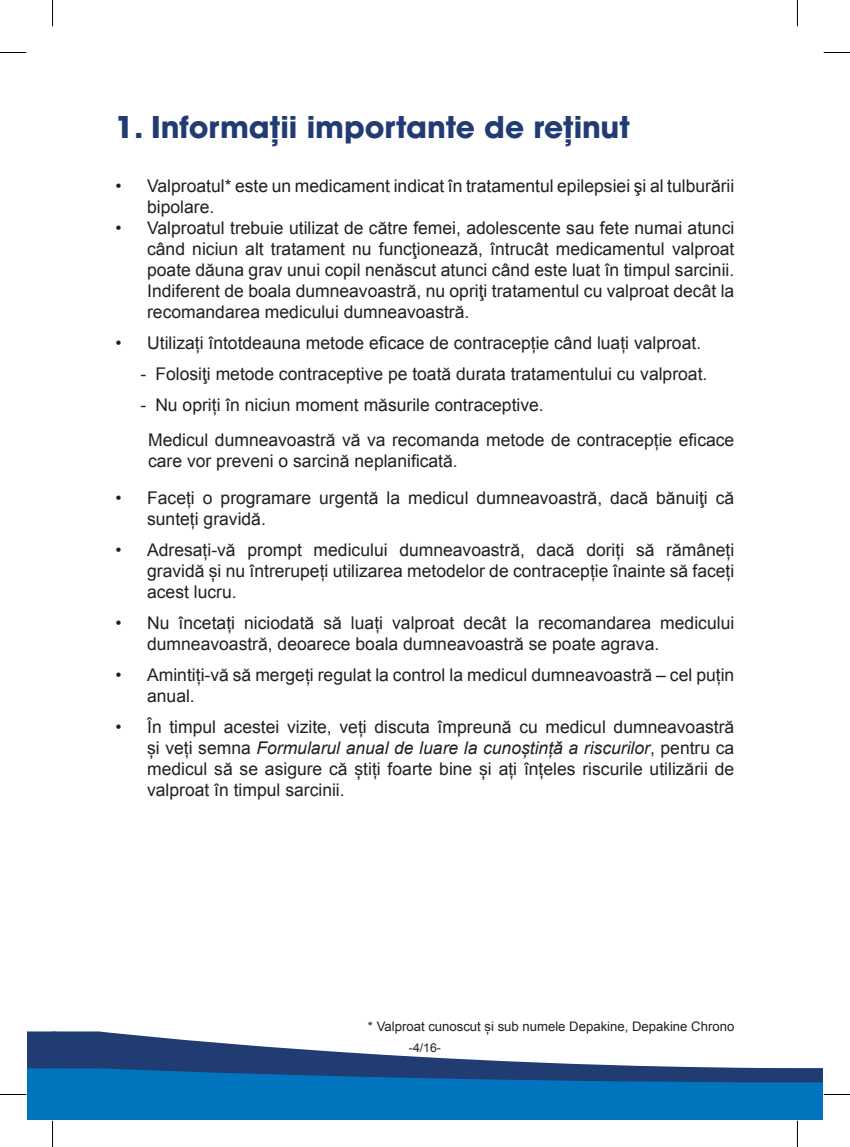
<style>
.page{position:relative;width:850px;height:1147px;background:#fff}
.page>*{position:absolute;margin:0;border:0;box-sizing:border-box;transform-origin:0 0}
.t1{font:700 29.75px "ITC Avant Garde Pro";color:#213b73}
.t2{font:17.5px/21px "Arial";color:#231f20}
.t3{font:13.12px "Arial";color:#231f20}
.t4{font:12.25px "Arial";color:#231f20}
.s1{font-style:italic}
</style>
<div class="page">
<svg style="left:28px;top:1031px;width:24px;height:51px"></svg>
<div style="left:52px;top:1082px;width:769px;height:37px;background:#0074bc"></div>
<svg style="left:52px;top:1031px;width:769px;height:51px"></svg>
<svg style="left:0;top:52px;width:26px;height:1px"></svg>
<svg style="left:823px;top:52px;width:26px;height:1px"></svg>
<svg style="left:0;top:1094px;width:26px;height:1px"></svg>
<svg style="left:823px;top:1094px;width:26px;height:1px"></svg>
<svg style="left:52px;top:0;width:1px;height:26px"></svg>
<svg style="left:52px;top:1120px;width:1px;height:27px"></svg>
<svg style="left:796px;top:0;width:1px;height:26px"></svg>
<svg style="left:796px;top:1121px;width:1px;height:26px"></svg>
<h1 class="t1" style="left:116px;top:107px;width:515px">1. Informații importante de reținut</h1>
<p class="t2" style="left:147px;top:176px;width:588px;text-indent:-32px">• Valproatul* este un medicament indicat în tratamentul epilepsiei şi al tulburării bipolare.</p>
<p class="t2" style="left:147px;top:218px;width:588px;text-align:justify;text-indent:-32px">• Valproatul trebuie utilizat de către femei, adolescente sau fete numai atunci când niciun alt tratament nu funcţionează, întrucât medicamentul valproat poate dăuna grav unui copil nenăscut atunci când este luat în timpul sarcinii.<br>Indiferent de boala dumneavoastră, nu opriţi tratamentul cu valproat decât la recomandarea medicului dumneavoastră.</p>
<p class="t2" style="left:116px;top:333px;width:586px">• Utilizați întotdeauna metode eficace de contracepție când luați valproat.</p>
<p class="t2" style="left:140px;top:364px;width:568px">- Folosiţi metode contraceptive pe toată durata tratamentului cu valproat.</p>
<p class="t2" style="left:140px;top:394px;width:404px">- Nu opriți în niciun moment măsurile contraceptive.</p>
<p class="t2" style="left:148px;top:430px;width:587px">Medicul dumneavoastră vă va recomanda metode de contracepție eficace care vor preveni o sarcină neplanificată.</p>
<p class="t2" style="left:147px;top:487px;width:588px;text-indent:-32px">• Faceți o programare urgentă la medicul dumneavoastră, dacă bănuiţi că sunteți gravidă.</p>
<p class="t2" style="left:147px;top:539px;width:588px;text-align:justify;text-indent:-32px">• Adresați-vă prompt medicului dumneavoastră, dacă doriți să rămâneți gravidă și nu întrerupeți utilizarea metodelor de contracepție înainte să faceți acest lucru.</p>
<p class="t2" style="left:147px;top:612px;width:588px;text-indent:-31px">• Nu încetați niciodată să luați valproat decât la recomandarea medicului dumneavoastră, deoarece boala dumneavoastră se poate agrava.</p>
<p class="t2" style="left:147px;top:664px;width:588px;text-indent:-32px">• Amintiți-vă să mergeți regulat la control la medicul dumneavoastră – cel puțin anual.</p>
<p class="t2" style="left:147px;top:716px;width:588px;text-align:justify;text-indent:-31px">• În timpul acestei vizite, veți discuta împreună cu medicul dumneavoastră și veți semna <span class="s1">Formularul anual de luare la cunoștință a riscurilor</span>, pentru ca medicul să se asigure că știți foarte bine și ați înțeles riscurile utilizării de valproat în timpul sarcinii.</p>
<p class="t3" style="left:368px;top:1017px;width:367px">* Valproat cunoscut și sub numele Depakine, Depakine Chrono</p>
<p class="t4" style="left:409px;top:1040px;width:33px">-4/16-</p>
</div>
